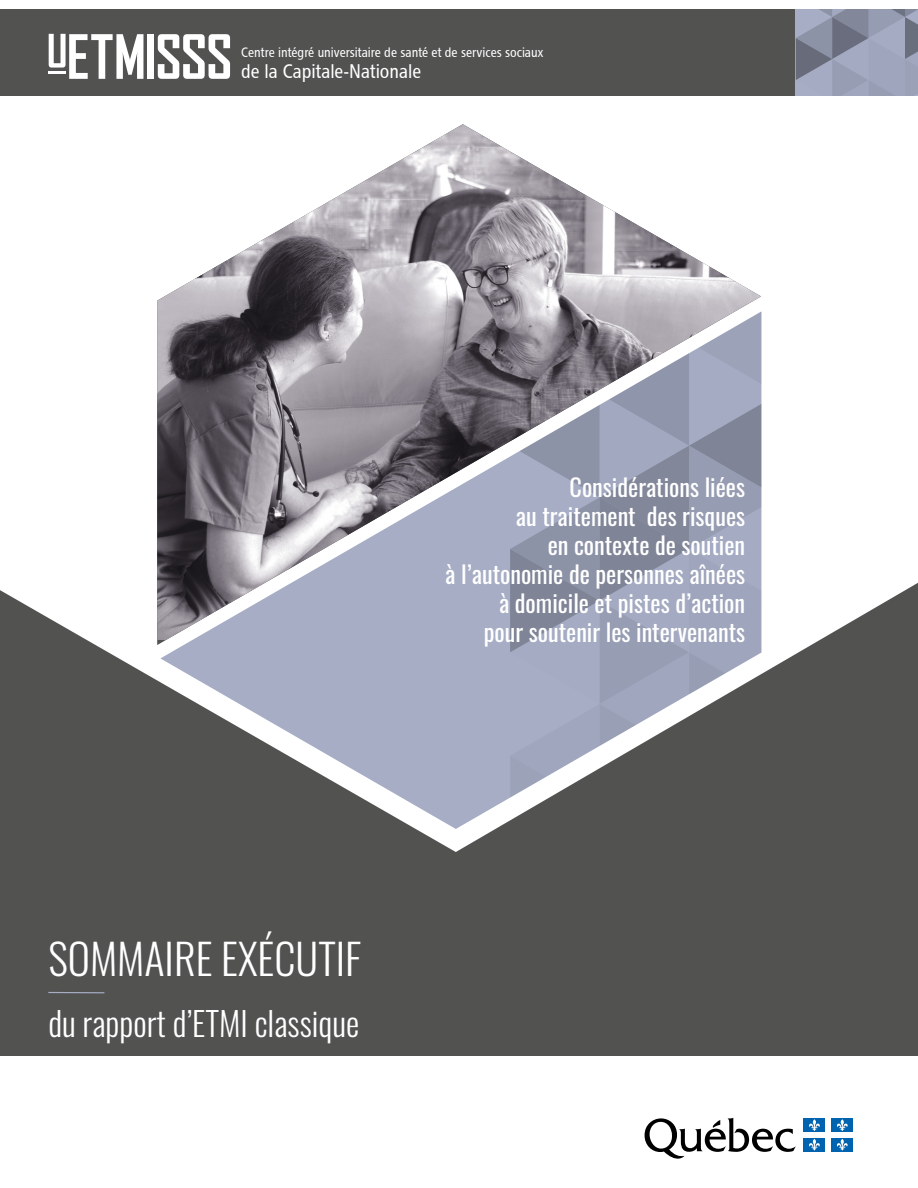
<style>
.page{position:relative;width:918px;height:1188px;background:#fff}
.page>*{position:absolute;margin:0;border:0;box-sizing:border-box;transform-origin:0 0}
.t1{font:300 42.3px "Oswald";color:#fff}
.t2{font:300 33.3px "Oswald";color:#fff}
.t3{font:24.15px/29px "Oswald";color:#fff;text-align:right}
.t4{font:19.65px "Chaloult Cond Normal";color:#fff}
.t5{font:13.65px "Chaloult Cond Normal";color:#fff}
</style>
<div class="page">
<div style="left:0;top:583px;width:918px;height:473px;background:#525251"></div>
<svg style="left:160px;top:645px;width:350px;height:184px;background:#979ba9"></svg>
<svg style="left:510px;top:645px;width:251px;height:184px;background:#888b95"></svg>
<img style="left:157px;top:124px;width:604px;height:516px">
<div style="left:0;top:9px;width:918px;height:87px;background:#525251"></div>
<svg style="left:796px;top:9px;width:122px;height:87px;background:#9197ac"></svg>
<div style="left:147px;top:34px;width:7px;height:45px;background:#fff"></div>
<svg style="left:158px;top:34px;width:72px;height:45px"></svg>
<svg style="left:49px;top:34px;width:94px;height:45px"></svg>
<hr style="left:49px;top:71px;width:17px;height:3px;background:#fff">
<svg style="left:645px;top:1118px;width:151px;height:41px"></svg>
<div style="left:804px;top:1118px;width:21px;height:14px;background:#0063af"></div>
<svg style="left:809px;top:1119px;width:11px;height:12px"></svg>
<div style="left:831px;top:1118px;width:22px;height:14px;background:#0063af"></div>
<svg style="left:837px;top:1119px;width:11px;height:12px"></svg>
<div style="left:804px;top:1138px;width:21px;height:13px;background:#0063af"></div>
<svg style="left:809px;top:1139px;width:11px;height:12px"></svg>
<div style="left:831px;top:1138px;width:22px;height:13px;background:#0063af"></div>
<svg style="left:837px;top:1139px;width:11px;height:12px"></svg>
<hr style="left:48px;top:992px;width:56px;height:1px;background:#a6adc5">
<p class="t5" style="left:241px;top:44px;width:304px">Centre intégré universitaire de santé et de services sociaux</p>
<p class="t4" style="left:241px;top:59px;width:181px">de la Capitale-Nationale</p>
<p class="t3" style="left:445px;top:470px;width:301px">Considérations liées<br>au traitement des risques<br>en contexte de soutien<br>à l’autonomie de personnes aînées à domicile et pistes d’action<br>pour soutenir les intervenants</p>
<h1 class="t1" style="left:48px;top:921px;width:315px">SOMMAIRE EXÉCUTIF</h1>
<h2 class="t2" style="left:48px;top:994px;width:312px">du rapport d’ETMI classique</h2>
</div>
